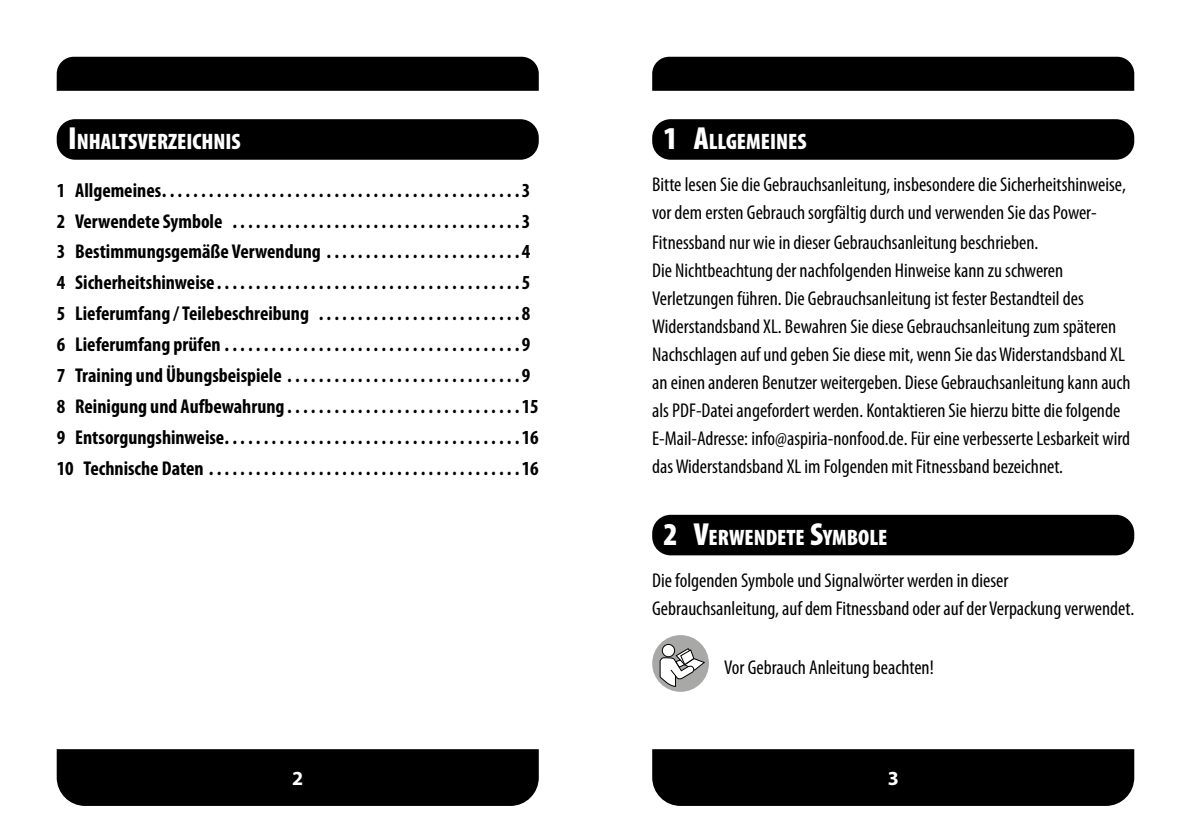
<style>
.page{position:relative;width:1191px;height:840px;background:#fff}
.page>*{position:absolute;margin:0;border:0;box-sizing:border-box;transform-origin:0 0}
.t1{font:900 condensed 22.4px "Myriad Pro";color:#fff}
.t2{font:condensed 20px/28.2px "Myriad Pro";color:#000}
.t3{font:700 condensed 20px/30.8px "Myriad Pro";color:#000}
.t4{font:700 20px "Myriad Pro";color:#fff}
.s1{font-size:32px}
</style>
<div class="page">
<div style="left:57px;top:57px;width:482px;height:34px;background:#000"></div>
<div style="left:652px;top:57px;width:482px;height:34px;background:#000"></div>
<div style="left:57px;top:749px;width:482px;height:56px;background:#000"></div>
<div style="left:652px;top:749px;width:482px;height:56px;background:#000"></div>
<div style="left:57px;top:119px;width:482px;height:41px;background:#000;border-radius:18px"></div>
<div style="left:652px;top:119px;width:482px;height:41px;background:#000;border-radius:18px"></div>
<div style="left:652px;top:514px;width:482px;height:41px;background:#000;border-radius:18px"></div>
<div style="left:652px;top:634px;width:57px;height:57px;background:#a8a8a7;border-radius:50%"></div>
<svg style="left:662px;top:644px;width:12px;height:12px"></svg>
<div style="left:662px;top:643px;width:13px;height:14px;border:1px solid #000;border-radius:50%"></div>
<svg style="left:659px;top:647px;width:47px;height:40px"></svg>
<p class="t1" style="left:68px;top:127px;width:174px"><span class="s1">I</span>NHALTSVERZEICHNIS</p>
<p class="t1" style="left:663px;top:127px;width:144px"><span class="s1">1 A</span>LLGEMEINES</p>
<p class="t2" style="left:652px;top:170px;width:480px">Bitte lesen Sie die Gebrauchsanleitung, insbesondere die Sicherheitshinweise, vor dem ersten Gebrauch sorgfältig durch und verwenden Sie das Power-Fitnessband nur wie in dieser Gebrauchsanleitung beschrieben.<br>Die Nichtbeachtung der nachfolgenden Hinweise kann zu schweren Verletzungen führen. Die Gebrauchsanleitung ist fester Bestandteil des Widerstandsband XL. Bewahren Sie diese Gebrauchsanleitung zum späteren Nachschlagen auf und geben Sie diese mit, wenn Sie das Widerstandsband XL an einen anderen Benutzer weitergeben. Diese Gebrauchsanleitung kann auch als PDF-Datei angefordert werden. Kontaktieren Sie hierzu bitte die folgende E-Mail-Adresse: info@aspiria-nonfood.de. Für eine verbesserte Lesbarkeit wird das Widerstandsband XL im Folgenden mit Fitnessband bezeichnet.</p>
<p class="t3" style="left:57px;top:174px;width:483px">1 Allgemeines . . . . . . . . . . . . . . . . . . . . . . . . . . . . . . . . . . . . . . . . . . . . . 3<br>2 Verwendete Symbole . . . . . . . . . . . . . . . . . . . . . . . . . . . . . . . . . . . . 3<br>3 Bestimmungsgemäße Verwendung . . . . . . . . . . . . . . . . . . . . . . . . 4<br>4 Sicherheitshinweise . . . . . . . . . . . . . . . . . . . . . . . . . . . . . . . . . . . . . . 5<br>5 Lieferumfang / Teilebeschreibung . . . . . . . . . . . . . . . . . . . . . . . . . 8<br>6 Lieferumfang prüfen . . . . . . . . . . . . . . . . . . . . . . . . . . . . . . . . . . . . . 9<br>7 Training und Übungsbeispiele . . . . . . . . . . . . . . . . . . . . . . . . . . . . . 9<br>8 Reinigung und Aufbewahrung . . . . . . . . . . . . . . . . . . . . . . . . . . . . . 15<br>9 Entsorgungshinweise . . . . . . . . . . . . . . . . . . . . . . . . . . . . . . . . . . . . . 16<br>10 Technische Daten . . . . . . . . . . . . . . . . . . . . . . . . . . . . . . . . . . . . . . . 16</p>
<p class="t1" style="left:663px;top:522px;width:225px"><span class="s1">2 V</span>ERWENDETE <span class="s1">S</span>YMBOLE</p>
<p class="t2" style="left:652px;top:565px;width:483px">Die folgenden Symbole und Signalwörter werden in dieser<br>Gebrauchsanleitung, auf dem Fitnessband oder auf der Verpackung verwendet.</p>
<p class="t2" style="left:724px;top:652px;width:211px">Vor Gebrauch Anleitung beachten!</p>
<p class="t4" style="left:292px;top:764px;width:13px">2</p>
<p class="t4" style="left:887px;top:764px;width:13px">3</p>
</div>
